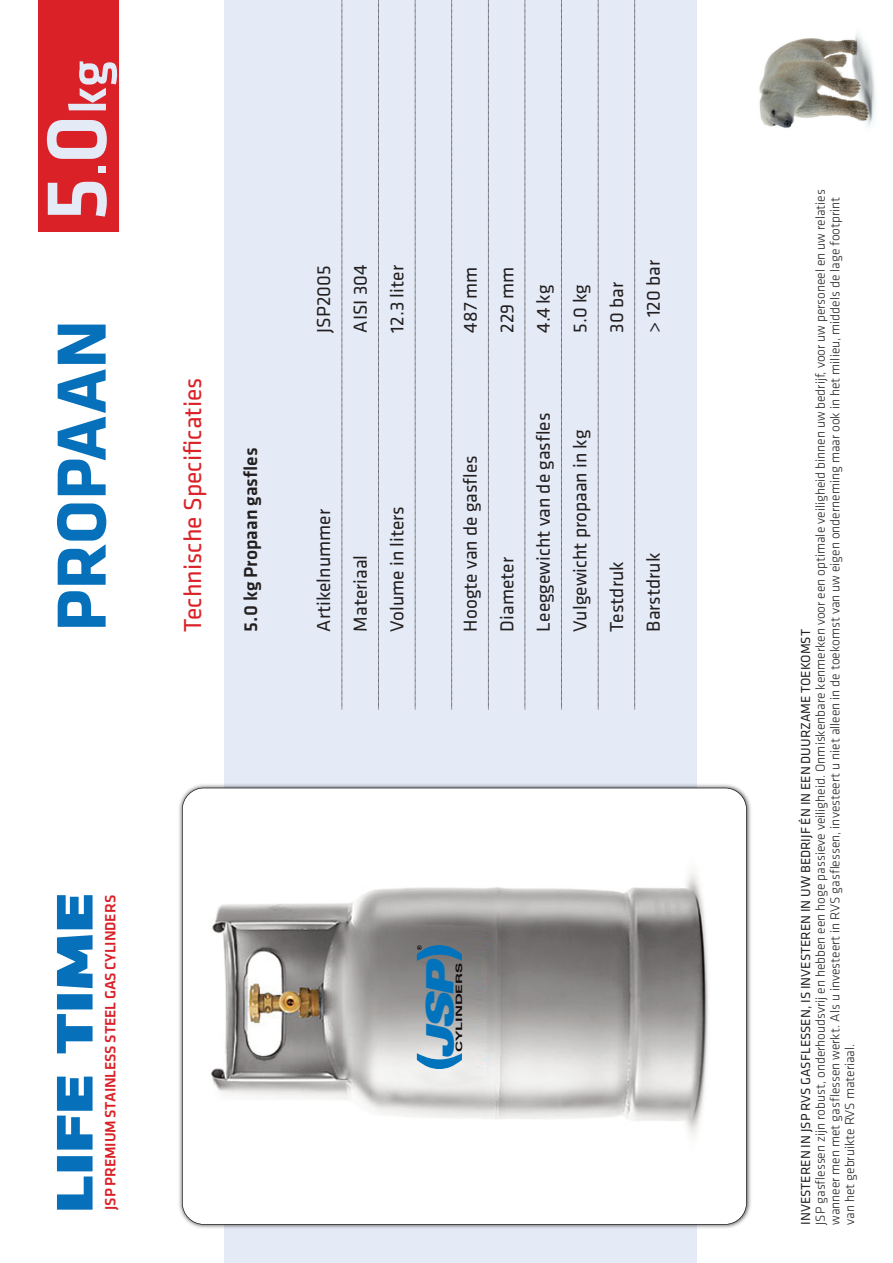
<style>
.page{position:relative;width:893px;height:1263px;background:#fff}
.page>*{position:absolute;margin:0;border:0;box-sizing:border-box;transform-origin:0 0}
.t1{font:700 72px "Klavika";color:#0671ba}
.t2{font:500 54px "Klavika";color:#e5ebf6}
.t3{font:900 48px "Arial";color:#0073bc;scale:1.11 1}
.t4{font:37.65px "Univers LT Std X Black Ex Obl";color:#0073bc}
.t5{font:25.5px "Klavika";color:#db2128}
.t6{font:19.5px "Klavika";color:#231f20}
.t7{font:500 19.5px "Klavika";color:#231f20}
.t8{font:500 15.45px "Klavika";letter-spacing:-.01em;color:#db2128}
.t9{font:300 13.5px/14.7px "Klavika";color:#231f20}
.t10{font:13.5px "Klavika";color:#231f20}
.t11{font:700 expanded 8.7px "Univers Next Pro";color:#110a0c;scale:1.45 1}
.s1{font-size:90px}
</style>
<div class="page">
<div style="left:224px;top:0;width:473px;height:1263px;background:#e5ebf6"></div>
<svg style="left:57px;top:895px;width:36px;height:315px"></svg>
<div style="left:38px;top:0;width:81px;height:232px;background:#db2128"></div>
<img style="left:759px;top:33px;width:117px;height:95px">
<svg style="left:342px;top:0;width:1px;height:710px"></svg>
<svg style="left:378px;top:0;width:1px;height:710px"></svg>
<svg style="left:415px;top:0;width:1px;height:710px"></svg>
<svg style="left:451px;top:0;width:1px;height:710px"></svg>
<svg style="left:488px;top:0;width:1px;height:710px"></svg>
<svg style="left:525px;top:0;width:1px;height:710px"></svg>
<svg style="left:561px;top:0;width:1px;height:710px"></svg>
<svg style="left:598px;top:0;width:1px;height:710px"></svg>
<svg style="left:634px;top:0;width:1px;height:710px"></svg>
<img style="left:179px;top:784px;width:572px;height:444px">
<div style="left:183px;top:788px;width:563px;height:436px;background:#fff;border-radius:21px"></div>
<img style="left:211px;top:873px;width:497px;height:261px">
<svg style="left:417px;top:945px;width:5px;height:5px"></svg>
<h2 class="t2" style="left:70px;top:222px;width:163px;rotate:-90deg"><span class="s1">5</span>.<span class="s1">0</span>kg</h2>
<h1 class="t1" style="left:58px;top:631px;width:313px;rotate:-90deg">PROPAAN</h1>
<h3 class="t5" style="left:184px;top:631px;width:255px;rotate:-90deg">Technische Specificaties</h3>
<h3 class="t7" style="left:244px;top:631px;width:185px;rotate:-90deg">5.0 kg Propaan gasfles</h3>
<h3 class="t6" style="left:317px;top:333px;width:69px;rotate:-90deg">JSP2005</h3>
<h3 class="t6" style="left:354px;top:333px;width:69px;rotate:-90deg">AISI 304</h3>
<h3 class="t6" style="left:391px;top:333px;width:69px;rotate:-90deg">12.3 liter</h3>
<h3 class="t6" style="left:317px;top:631px;width:124px;rotate:-90deg">Artikelnummer</h3>
<h3 class="t6" style="left:354px;top:631px;width:78px;rotate:-90deg">Materiaal</h3>
<h3 class="t6" style="left:391px;top:631px;width:127px;rotate:-90deg">Volume in liters</h3>
<h3 class="t6" style="left:464px;top:333px;width:68px;rotate:-90deg">487 mm</h3>
<h3 class="t6" style="left:500px;top:333px;width:67px;rotate:-90deg">229 mm</h3>
<h3 class="t6" style="left:537px;top:333px;width:49px;rotate:-90deg">4.4 kg</h3>
<h3 class="t6" style="left:574px;top:333px;width:50px;rotate:-90deg">5.0 kg</h3>
<h3 class="t6" style="left:610px;top:333px;width:52px;rotate:-90deg">30 bar</h3>
<h3 class="t6" style="left:647px;top:333px;width:74px;rotate:-90deg">&gt; 120 bar</h3>
<h3 class="t6" style="left:464px;top:631px;width:178px;rotate:-90deg">Hoogte van de gasfles</h3>
<h3 class="t6" style="left:500px;top:631px;width:76px;rotate:-90deg">Diameter</h3>
<h3 class="t6" style="left:537px;top:631px;width:220px;rotate:-90deg">Leeggewicht van de gasfles</h3>
<h3 class="t6" style="left:574px;top:631px;width:203px;rotate:-90deg">Vulgewicht propaan in kg</h3>
<h3 class="t6" style="left:610px;top:631px;width:71px;rotate:-90deg">Testdruk</h3>
<h3 class="t6" style="left:647px;top:631px;width:80px;rotate:-90deg">Barstdruk</h3>
<p class="t8" style="left:105px;top:1210px;width:316px;rotate:-90deg">JSP PREMIUM STAINLESS STEEL GAS CYLINDERS</p>
<h3 class="t3" style="left:407px;top:963px;width:20px;rotate:-90deg">)</h3>
<p class="t11" style="left:454px;top:1052px;width:63px;rotate:-90deg">CYLINDERS</p>
<h3 class="t4" style="left:426px;top:1058px;width:99px;rotate:-90deg">JSP</h3>
<h3 class="t3" style="left:407px;top:1072px;width:20px;rotate:-90deg">(</h3>
<p class="t9" style="left:814px;top:1225px;width:1037px;rotate:-90deg">JSP gasflessen zijn robust, onderhoudsvrij en hebben een hoge passieve veiligheid. Onmiskenbare kenmerken voor een optimale veiligheid binnen uw bedrijf, voor uw personeel en uw relaties wanneer men met gasflessen werkt. Als u investeert in RVS gasflessen, investeert u niet alleen in de toekomst van uw eigen onderneming maar ook in het milieu, middels de lage footprint van het gebruikte RVS materiaal.</p>
<p class="t10" style="left:801px;top:1225px;width:597px;rotate:-90deg">INVESTEREN IN JSP RVS GASFLESSEN, IS INVESTEREN IN UW BEDRIJF ÉN IN EEN DUURZAME TOEKOMST</p>
</div>
